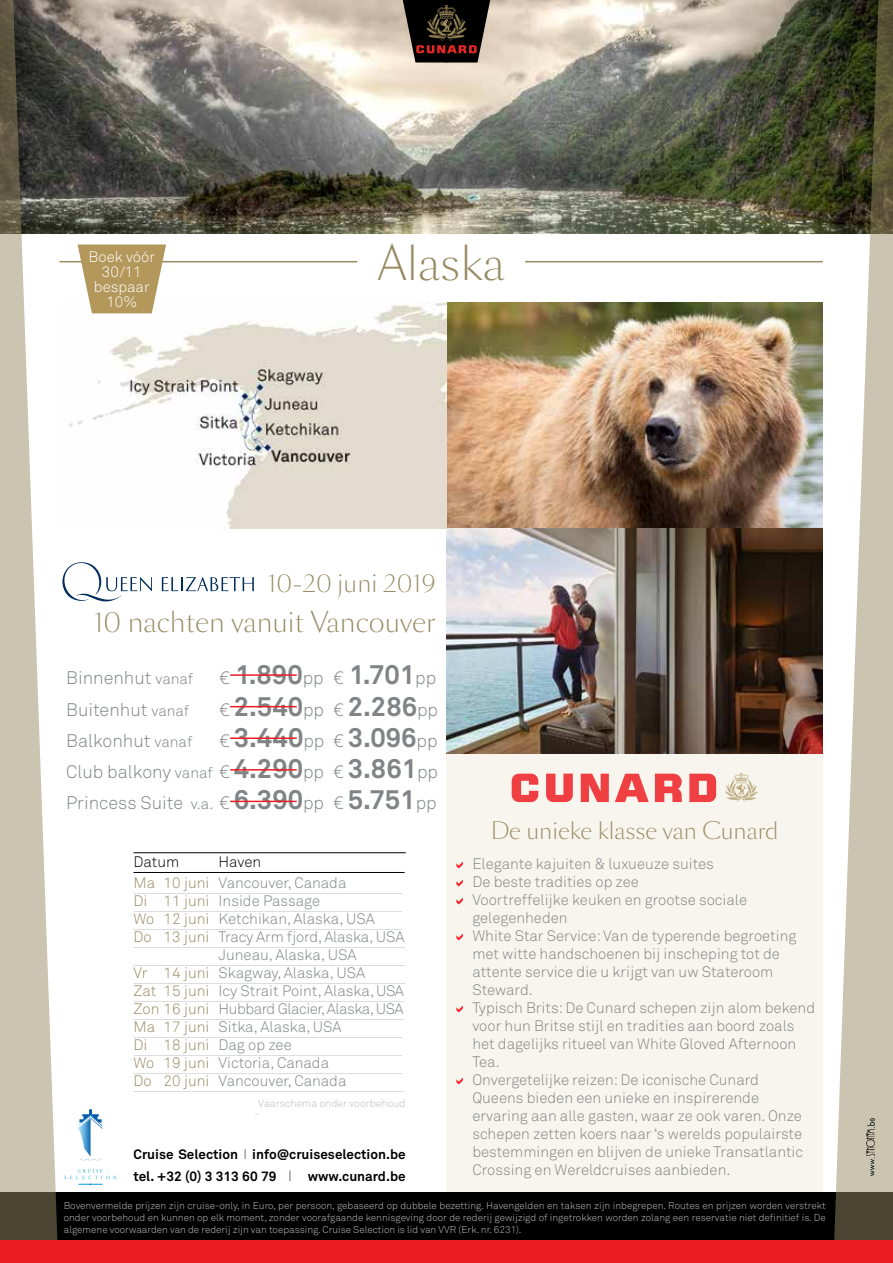
<style>
.page{position:relative;width:893px;height:1263px;background:#fff}
.page>*{position:absolute;margin:0;border:0;box-sizing:border-box;transform-origin:0 0}
.t1{font:300 45px "Sang Bleu BP Sans";color:#988a62}
.t2{font:700 27px "Akkurat";color:#818487}
.t3{font:300 27px "Sang Bleu BP Sans";color:#988a62}
.t4{font:300 24px "Sang Bleu BP Sans";color:#988a62}
.t5{font:300 22.5px "Sang Bleu BP Sans";color:#988a62}
.t6{font:300 18px/31.2px "Akkurat";color:#818487}
.t7{font:300 15px/18px "Akkurat";color:#818587}
.t8{font:300 15px/21px "Akkurat";color:#818487;text-align:center}
.t9{font:300 15px "Akkurat";letter-spacing:-.03em;color:#818487}
.t10{font:300 15px/15px "Akkurat";color:#fff;text-align:center}
.t11{font:300 15px "Akkurat";color:#988a62}
.t12{font:300 15px "Akkurat";color:#000}
.t13{font:700 13.5px/21.9px "Akkurat";color:#000}
.t14{font:300 10.5px "Akkurat";color:#bcbec0}
.t15{font:300 9.9px/12px "Akkurat";color:#bcbec0;text-align:justify}
.s1{font-size:15px}
.s2{font-weight:300;font-size:18px}
.s3{font-weight:700;font-size:27px}
.s4{color:#000}
.s5{color:#988a62}
.s6{color:#818487}
.s7{font-family:"DIN Alternate";color:#828183}
.s8{font-family:"DIN Alternate";font-size:14.7px;color:#828183}
</style>
<div class="page">
<img style="left:57px;top:0;width:777px;height:233px">
<div style="left:0;top:1192px;width:893px;height:48px;background:#000"></div>
<svg style="left:79px;top:1129px;width:12px;height:27px"></svg>
<svg style="left:78px;top:1109px;width:25px;height:20px"></svg>
<svg style="left:64px;top:1169px;width:52px;height:16px"></svg>
<svg style="left:79px;top:1158px;width:23px;height:3px"></svg>
<hr style="left:60px;top:261px;width:297px;height:1px;background:#988a62">
<hr style="left:525px;top:261px;width:298px;height:1px;background:#988a62">
<div style="left:446px;top:753px;width:377px;height:439px;background:#f8f5ee"></div>
<img style="left:446px;top:303px;width:377px;height:450px">
<svg style="left:581px;top:774px;width:28px;height:28px"></svg>
<svg style="left:689px;top:774px;width:27px;height:28px"></svg>
<svg style="left:512px;top:774px;width:26px;height:28px"></svg>
<svg style="left:655px;top:774px;width:27px;height:28px"></svg>
<svg style="left:546px;top:774px;width:27px;height:28px"></svg>
<svg style="left:615px;top:774px;width:34px;height:28px"></svg>
<svg style="left:725px;top:773px;width:33px;height:29px"></svg>
<svg style="left:0;top:0;width:57px;height:1240px;fill:#cbc4b0"></svg>
<svg style="left:834px;top:0;width:59px;height:1240px;fill:#cbc4b0"></svg>
<div style="left:0;top:1240px;width:893px;height:23px;background:#ed1d24"></div>
<svg style="left:403px;top:0;width:87px;height:63px;background:#3a2c25"></svg>
<img style="left:867px;top:1119px;width:8px;height:56px">
<svg style="left:62px;top:562px;width:90px;height:40px"></svg>
<svg style="left:162px;top:577px;width:92px;height:14px"></svg>
<img style="left:69px;top:303px;width:377px;height:225px">
<hr style="left:134px;top:852px;width:272px;height:1px;background:#000">
<hr style="left:134px;top:872px;width:271px;height:1px;background:#000">
<hr style="left:134px;top:893px;width:268px;height:1px;background:#dcddde">
<hr style="left:134px;top:911px;width:268px;height:1px;background:#dcddde">
<hr style="left:134px;top:929px;width:268px;height:1px;background:#dcddde">
<hr style="left:134px;top:947px;width:272px;height:1px;background:#dcddde">
<hr style="left:134px;top:965px;width:272px;height:1px;background:#dcddde">
<hr style="left:134px;top:983px;width:272px;height:1px;background:#dcddde">
<hr style="left:134px;top:1001px;width:270px;height:1px;background:#dcddde">
<hr style="left:134px;top:1019px;width:270px;height:1px;background:#dcddde">
<hr style="left:134px;top:1037px;width:268px;height:1px;background:#dcddde">
<hr style="left:134px;top:1055px;width:268px;height:1px;background:#dcddde">
<hr style="left:134px;top:1073px;width:268px;height:1px;background:#dcddde">
<hr style="left:134px;top:1091px;width:270px;height:1px;background:#dcddde">
<svg style="left:78px;top:244px;width:88px;height:69px;background:#bfa774"></svg>
<hr style="left:230px;top:674px;width:67px;height:2px;background:#ed1d24">
<hr style="left:230px;top:706px;width:67px;height:1px;background:#ed1d24">
<hr style="left:230px;top:737px;width:67px;height:2px;background:#ed1d24">
<hr style="left:230px;top:769px;width:67px;height:1px;background:#ed1d24">
<hr style="left:230px;top:801px;width:67px;height:1px;background:#ed1d24">
<p class="t10" style="left:89px;top:249px;width:68px">Boek vóór<br>30/11 bespaar<br>10%</p>
<h1 class="t1" style="left:377px;top:231px;width:129px">Alaska</h1>
<h3 class="t4" style="left:268px;top:566px;width:170px">10-20 juni 2019</h3>
<h2 class="t3" style="left:93px;top:603px;width:344px">10 nachten vanuit Vancouver</h2>
<p class="t6" style="left:66px;top:663px;width:129px">Binnenhut <span class="s1">vanaf</span></p>
<h2 class="t2" style="left:219px;top:658px;width:219px"><span class="s2">€</span> 1.890<span class="s2">pp €</span> 1.701<span class="s2">pp</span></h2>
<p class="t6" style="left:66px;top:694px;width:125px">Buitenhut <span class="s1">vanaf</span></p>
<h2 class="t2" style="left:219px;top:689px;width:220px"><span class="s2">€</span> 2.540<span class="s2">pp €</span> 2.286<span class="s2">pp</span></h2>
<p class="t6" style="left:66px;top:725px;width:128px">Balkonhut <span class="s1">vanaf</span></p>
<h2 class="t2" style="left:219px;top:720px;width:220px"><span class="s2">€</span> 3.440<span class="s2">pp €</span> 3.096<span class="s2">pp</span></h2>
<p class="t6" style="left:66px;top:756px;width:373px">Club balkony <span class="s1">vanaf</span> € <span class="s3">4.290</span>pp € <span class="s3">3.861</span>pp<br>Princess Suite <span class="s1">v.a.</span> € <span class="s3">6.390</span>pp € <span class="s3">5.751</span>pp</p>
<p class="t8" style="left:134px;top:852px;width:214px"><span class="s4">Haven<br></span><span class="s5">Ma 10 juni</span> Vancouver, Canada</p>
<p class="t8" style="left:134px;top:891px;width:188px"><span class="s5">Di 11 juni</span> Inside Passage</p>
<p class="t8" style="left:134px;top:909px;width:243px"><span class="s5">Wo 12 juni</span> Ketchikan, Alaska, USA</p>
<p class="t8" style="left:134px;top:927px;width:272px"><span class="s5">Do 13 juni</span> Tracy Arm fjord, Alaska, USA</p>
<p class="t8" style="left:219px;top:945px;width:139px">Juneau, Alaska, USA</p>
<p class="t8" style="left:134px;top:963px;width:233px"><span class="s5">Vr 14 juni</span> Skagway, Alaska, USA</p>
<p class="t8" style="left:134px;top:981px;width:272px"><span class="s5">Zat 15 juni</span> Icy Strait Point, Alaska, USA</p>
<p class="t9" style="left:134px;top:1000px;width:272px"><span class="s5">Zon 16 juni</span> Hubbard Glacier, Alaska, USA</p>
<p class="t8" style="left:134px;top:1017px;width:210px"><span class="s5">Ma 17 juni</span> Sitka, Alaska, USA</p>
<p class="t11" style="left:134px;top:1036px;width:160px">Di 18 juni <span class="s6">Dag op zee</span></p>
<p class="t8" style="left:134px;top:1053px;width:197px"><span class="s5">Wo 19 juni</span> Victoria, Canada</p>
<p class="t8" style="left:134px;top:1071px;width:214px"><span class="s5">Do 20 juni</span> Vancouver, Canada</p>
<p class="t14" style="left:258px;top:1097px;width:149px">Vaarschema onder voorbehoud</p>
<p class="t12" style="left:134px;top:853px;width:47px">Datum</p>
<p class="t13" style="left:134px;top:1143px;width:274px">Cruise Selection <span class="s7">|</span> info@cruiseselection.be tel. +32 (0) 3 313 60 79 <span class="s8">|</span> www.cunard.be</p>
<h3 class="t5" style="left:491px;top:815px;width:289px">De unieke klasse van Cunard</h3>
<p class="t7" style="left:472px;top:855px;width:344px">Elegante kajuiten &amp; luxueuze suites<br>De beste tradities op zee<br>Voortreffelijke keuken en grootse sociale gelegenheden<br>White Star Service: Van de typerende begroeting met witte handschoenen bij inscheping tot de attente service die u krijgt van uw Stateroom Steward.<br>Typisch Brits: De Cunard schepen zijn alom bekend voor hun Britse stijl en tradities aan boord zoals het dagelijks ritueel van White Gloved Afternoon Tea.<br>Onvergetelijke reizen: De iconische Cunard<br>Queens bieden een unieke en inspirerende ervaring aan alle gasten, waar ze ook varen. Onze schepen zetten koers naar ‘s werelds populairste bestemmingen en blijven de unieke Transatlantic Crossing en Wereldcruises aanbieden.</p>
<p class="t15" style="left:64px;top:1199px;width:763px">Bovenvermelde prijzen zijn cruise-only, in Euro, per persoon, gebaseerd op dubbele bezetting. Havengelden en taksen zijn inbegrepen. Routes en prijzen worden verstrekt onder voorbehoud en kunnen op elk moment, zonder voorafgaande kennisgeving door de rederij gewijzigd of ingetrokken worden zolang een reservatie niet definitief is. De algemene voorwaarden van de rederij zijn van toepassing. Cruise Selection is lid van VVR (Erk. nr. 6231).</p>
</div>
